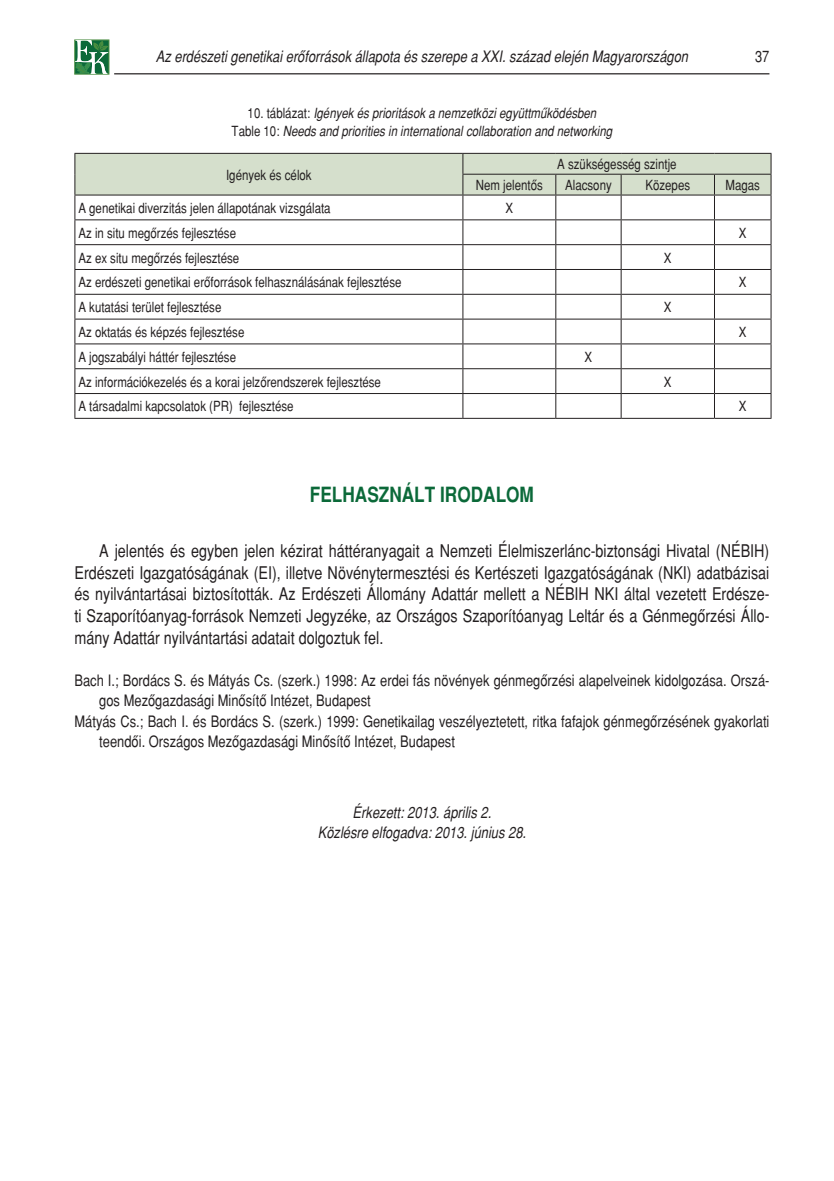
<style>
.page{position:relative;width:834px;height:1181px;background:#fff}
.page>*{position:absolute;margin:0;border:0;box-sizing:border-box;transform-origin:0 0}
.t1{font:700 21px "H Helvetica Narrow";color:#0b6939}
.t2{font:17.5px/21.9px "H Helvetica Narrow";color:#231f20;text-align:justify}
.t3{font:15.75px "H Helvetica Narrow";color:#231f20}
.t4{font:italic 15.75px/20.1px "H Helvetica Narrow";color:#231f20;text-align:center}
.t5{font:14px "H Helvetica Narrow";color:#231f20}
.t6{font:italic 14px/18.4px "H Helvetica Narrow";color:#231f20;text-align:center}
.s1{font-style:normal}
</style>
<div class="page">
<hr style="left:114px;top:73px;width:655px;height:1px;background:#231f20">
<div style="left:74px;top:40px;width:35px;height:34px;border:1px solid #498d40"></div>
<svg style="left:75px;top:40px;width:34px;height:34px"></svg>
<svg style="left:74px;top:153px;width:697px;height:265px"></svg>
<hr style="left:74px;top:418px;width:389px;height:1px;background:#231f20">
<hr style="left:463px;top:418px;width:92px;height:1px;background:#231f20">
<hr style="left:555px;top:418px;width:66px;height:1px;background:#231f20">
<hr style="left:621px;top:418px;width:93px;height:1px;background:#231f20">
<hr style="left:714px;top:418px;width:57px;height:1px;background:#231f20">
<p class="t4" style="left:156px;top:46px;width:533px">Az erdészeti genetikai erôforrások állapota és szerepe a XXI. század elején Magyarországon</p>
<p class="t3" style="left:755px;top:47px;width:16px">37</p>
<p class="t6" style="left:231px;top:103px;width:382px"><span class="s1">10. táblázat:</span> Igények és prioritások a nemzetközi együttmûködésben<br><span class="s1">Table 10:</span> Needs and priorities in international collaboration and networking</p>
<p class="t5" style="left:226px;top:166px;width:87px">Igények és célok</p>
<p class="t5" style="left:557px;top:156px;width:121px">A szükségesség szintje</p>
<p class="t5" style="left:476px;top:177px;width:68px">Nem jelentôs</p>
<p class="t5" style="left:565px;top:177px;width:48px">Alacsony</p>
<p class="t5" style="left:645px;top:177px;width:46px">Közepes</p>
<p class="t5" style="left:725px;top:177px;width:36px">Magas</p>
<p class="t5" style="left:78px;top:200px;width:254px">A genetikai diverzitás jelen állapotának vizsgálata</p>
<p class="t5" style="left:505px;top:200px;width:9px">X</p>
<p class="t5" style="left:78px;top:224px;width:159px">Az in situ megôrzés fejlesztése</p>
<p class="t5" style="left:738px;top:224px;width:9px">X</p>
<p class="t5" style="left:78px;top:249px;width:162px">Az ex situ megôrzés fejlesztése</p>
<p class="t5" style="left:663px;top:249px;width:9px">X</p>
<p class="t5" style="left:78px;top:274px;width:324px">Az erdészeti genetikai erôforrások felhasználásának fejlesztése</p>
<p class="t5" style="left:738px;top:274px;width:9px">X</p>
<p class="t5" style="left:78px;top:299px;width:144px">A kutatási terület fejlesztése</p>
<p class="t5" style="left:663px;top:299px;width:9px">X</p>
<p class="t5" style="left:78px;top:324px;width:167px">Az oktatás és képzés fejlesztése</p>
<p class="t5" style="left:738px;top:324px;width:9px">X</p>
<p class="t5" style="left:78px;top:348px;width:159px">A jogszabályi háttér fejlesztése</p>
<p class="t5" style="left:584px;top:348px;width:9px">X</p>
<p class="t5" style="left:78px;top:373px;width:304px">Az információkezelés és a korai jelzôrendszerek fejlesztése</p>
<p class="t5" style="left:663px;top:373px;width:9px">X</p>
<p class="t5" style="left:78px;top:398px;width:217px">A társadalmi kapcsolatok (PR) fejlesztése</p>
<p class="t5" style="left:738px;top:398px;width:9px">X</p>
<p class="t1" style="left:310px;top:482px;width:223px">FELHASZNÁLT IRODALOM</p>
<p class="t2" style="left:74px;top:539px;width:696px;text-indent:25px">A jelentés és egyben jelen kézirat háttéranyagait a Nemzeti Élelmiszerlánc-biztonsági Hivatal (NÉBIH)<br>Erdészeti Igazgatóságának (EI), illetve Növénytermesztési és Kertészeti Igazgatóságának (NKI) adatbázisai és nyilvántartásai biztosították. Az Erdészeti Állomány Adattár mellett a NÉBIH NKI által vezetett Erdésze&shy;ti Szaporítóanyag-források Nemzeti Jegyzéke, az Országos Szaporítóanyag Leltár és a Génmegôrzési Állo&shy;mány Adattár nyilvántartási adatait dolgoztuk fel.</p>
<p class="t3" style="left:74px;top:671px;width:696px">Bach I.; Bordács S. és Mátyás Cs. (szerk.) 1998: Az erdei fás növények génmegôrzési alapelveinek kidolgozása. Orszá-</p>
<p class="t3" style="left:99px;top:691px;width:273px">gos Mezôgazdasági Minôsítô Intézet, Budapest</p>
<p class="t3" style="left:74px;top:711px;width:696px">Mátyás Cs.; Bach I. és Bordács S. (szerk.) 1999: Genetikailag veszélyeztetett, ritka fafajok génmegôrzésének gyakorlati</p>
<p class="t3" style="left:99px;top:732px;width:357px">teendôi. Országos Mezôgazdasági Minôsítô Intézet, Budapest</p>
<p class="t4" style="left:318px;top:802px;width:210px">Érkezett: 2013. április 2.<br>Közlésre elfogadva: 2013. június 28.</p>
</div>
